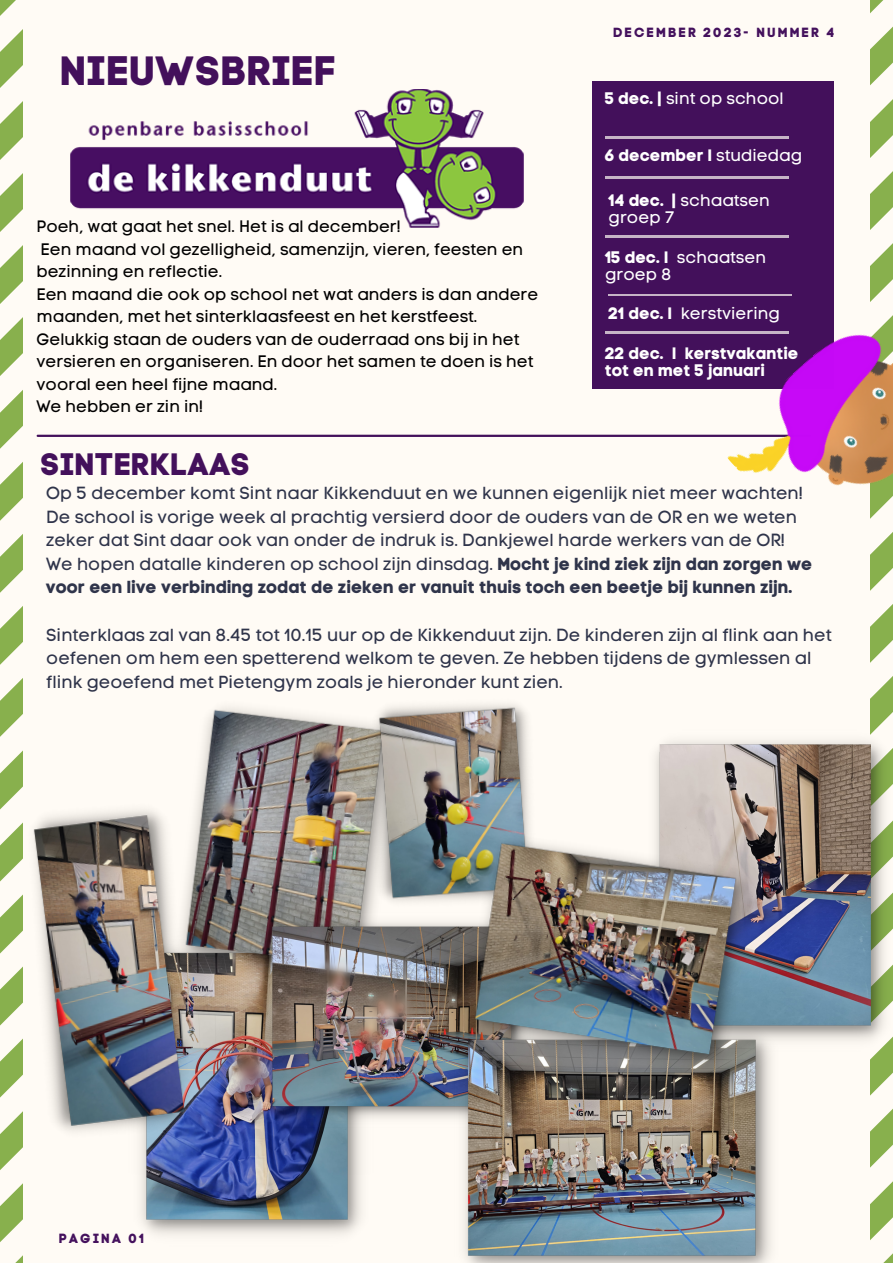
<style>
.page{position:relative;width:893px;height:1264px;background:#fff}
.page>*{position:absolute;margin:0;border:0;box-sizing:border-box;transform-origin:0 0}
.t1{font:40.8px "Code Pro Bold LC";color:#43105b}
.t2{font:30.9px "Code Pro Bold LC";color:#43105b}
.t3{font:17.4px/23.5px "Code Pro Normal LC";color:#2f344a}
.t4{font:17.4px/23.5px "Code Pro Bold LC";color:#2f344a}
.t5{font:16.5px/22.5px "Code Pro Normal LC";color:#000}
.t6{font:16.5px/16.8px "Code Pro Normal LC";color:#fff}
.t7{font:16.5px/16.8px "Code Pro Bold LC";color:#fff}
.t8{font:13.2px "Code Pro Bold LC";letter-spacing:.16em;color:#44115d}
.s1{font-family:"Code Pro Bold LC"}
.s2{font-family:"Code Pro Normal LC"}
</style>
<div class="page">
<div style="left:0;top:0;width:892px;height:1262px;background:#fffbf5"></div>
<div style="left:592px;top:82px;width:242px;height:306px;background:#43105b"></div>
<svg style="left:0;top:0;width:23px;height:1262px"></svg>
<svg style="left:870px;top:0;width:22px;height:1262px"></svg>
<hr style="left:605px;top:136px;width:183px;height:2px;background:#fffbf5">
<hr style="left:605px;top:176px;width:183px;height:3px;background:#fffbf5">
<hr style="left:38px;top:434px;width:772px;height:3px;background:#43105b">
<img style="left:71px;top:89px;width:452px;height:139px">
<hr style="left:605px;top:235px;width:183px;height:3px;background:#fffbf5">
<hr style="left:608px;top:294px;width:183px;height:2px;background:#fffbf5">
<img style="left:140px;top:996px;width:222px;height:239px">
<img style="left:199px;top:707px;width:159px;height:289px">
<img style="left:259px;top:912px;width:196px;height:215px">
<img style="left:358px;top:704px;width:172px;height:216px">
<img style="left:655px;top:729px;width:237px;height:322px">
<img style="left:6px;top:789px;width:208px;height:363px">
<img style="left:454px;top:1021px;width:326px;height:241px">
<img style="left:455px;top:824px;width:309px;height:259px">
<hr style="left:605px;top:331px;width:183px;height:3px;background:#fffbf5">
<img style="left:714px;top:314px;width:178px;height:235px">
<p class="t1" style="left:60px;top:46px;width:277px">NIEUWSBRIEF</p>
<p class="t5" style="left:37px;top:215px;width:366px">Poeh, wat gaat het snel. Het is al december!</p>
<p class="t5" style="left:37px;top:238px;width:488px">Een maand vol gezelligheid, samenzijn, vieren, feesten en bezinning en reflectie.</p>
<p class="t5" style="left:37px;top:283px;width:503px">Een maand die ook op school net wat anders is dan andere maanden, met het sinterklaasfeest en het kerstfeest.</p>
<p class="t5" style="left:37px;top:328px;width:498px">Gelukkig staan de ouders van de ouderraad ons bij in het versieren en organiseren. En door het samen te doen is het vooral een heel fijne maand.</p>
<p class="t5" style="left:37px;top:395px;width:168px">We hebben er zin in!</p>
<p class="t8" style="left:613px;top:24px;width:223px">DECEMBER 2023- NUMMER 4</p>
<p class="t6" style="left:605px;top:90px;width:180px"><span class="s1">5 dec. |</span> sint op school</p>
<p class="t7" style="left:605px;top:147px;width:199px">6 december l <span class="s2">studiedag</span></p>
<p class="t6" style="left:608px;top:191px;width:163px"><span class="s1">14 dec. |</span> schaatsen groep 7</p>
<p class="t6" style="left:605px;top:248px;width:163px"><span class="s1">15 dec. l</span> schaatsen groep 8</p>
<p class="t6" style="left:608px;top:305px;width:173px"><span class="s1">21 dec. l</span> kerstviering</p>
<p class="t7" style="left:605px;top:345px;width:195px">22 dec. l kerstvakantie tot en met 5 januari</p>
<p class="t2" style="left:40px;top:446px;width:211px">SINTERKLAAS</p>
<p class="t3" style="left:46px;top:481px;width:758px">Op 5 december komt Sint naar Kikkenduut en we kunnen eigenlijk niet meer wachten!</p>
<p class="t3" style="left:46px;top:504px;width:752px">De school is vorige week al prachtig versierd door de ouders van de OR en we weten zeker dat Sint daar ook van onder de indruk is. Dankjewel harde werkers van de OR!</p>
<p class="t4" style="left:46px;top:552px;width:767px"><span class="s2">We hopen datalle kinderen op school zijn dinsdag.</span> Mocht je kind ziek zijn dan zorgen we voor een live verbinding zodat de zieken er vanuit thuis toch een beetje bij kunnen zijn.</p>
<p class="t3" style="left:46px;top:622px;width:787px">Sinterklaas zal van 8.45 tot 10.15 uur op de Kikkenduut zijn. De kinderen zijn al flink aan het oefenen om hem een spetterend welkom te geven. Ze hebben tijdens de gymlessen al flink geoefend met Pietengym zoals je hieronder kunt zien.</p>
<p class="t8" style="left:59px;top:1230px;width:87px">PAGINA 01</p>
</div>
